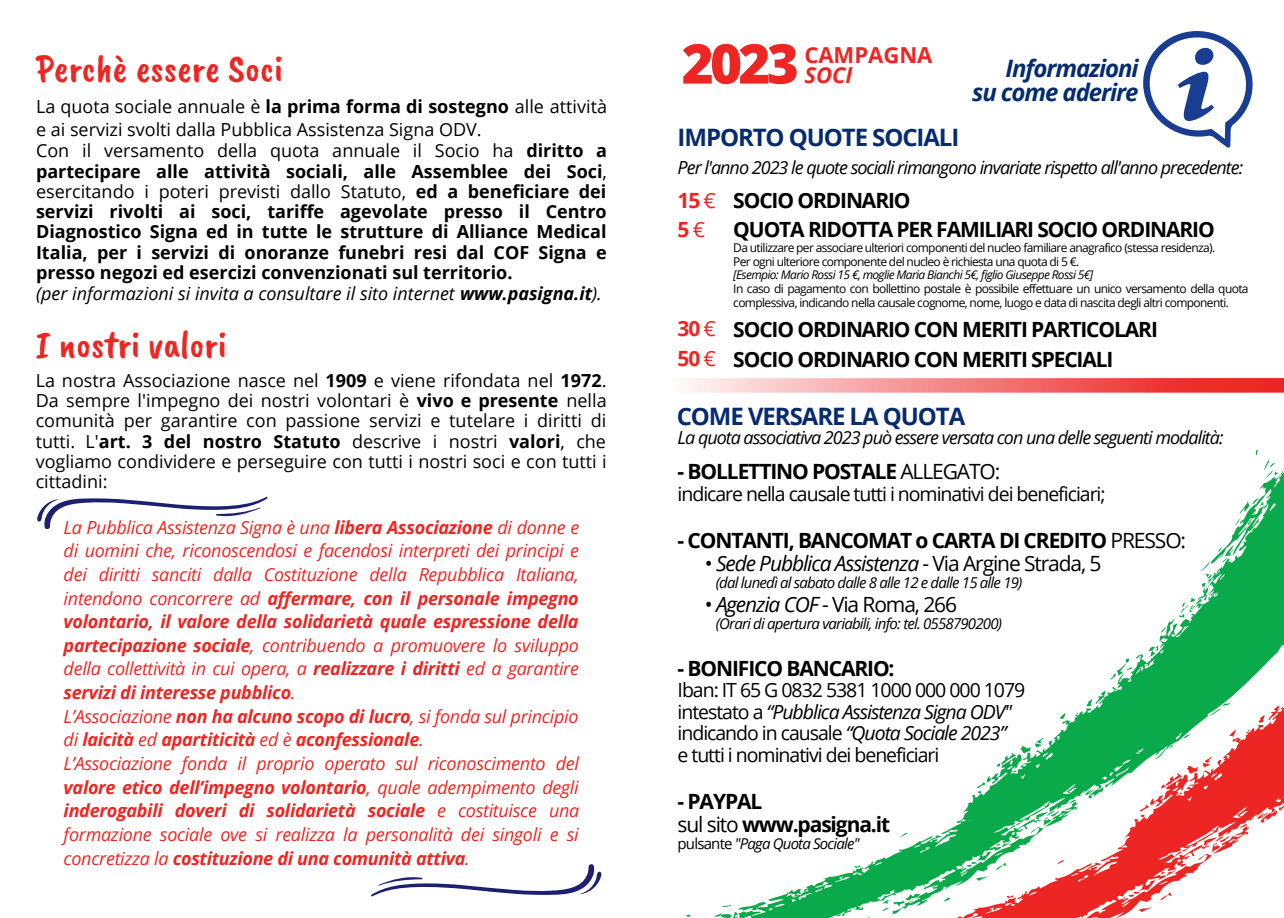
<style>
.page{position:relative;width:1284px;height:918px;background:#fff}
.page>*{position:absolute;margin:0;border:0;box-sizing:border-box;transform-origin:0 0}
.t1{font:800 54.9px "Open Sans";color:#ed2623}
.t2{font:39px "Caveat Brush";color:#ed2623}
.t3{font:700 24px "Open Sans";letter-spacing:-.045em;color:#062b6e}
.t4{font:italic 700 24px/24.8px "Open Sans";letter-spacing:-.045em;color:#062b6e;text-align:right}
.t5{font:700 22.05px "Open Sans";color:#ed2623}
.t6{font:italic 700 22.05px "Open Sans";color:#ed2623}
.t7{font:700 21px/29.1px "Open Sans";letter-spacing:-.055em;color:#000}
.t8{font:italic 21px "Open Sans";letter-spacing:-.055em;color:#000}
.t9{font:21px "Open Sans";letter-spacing:-.055em;color:#000}
.t10{font:700 21px/29.7px "Open Sans";color:#ed2623}
.t11{font:19.5px/21.5px "Open Sans";letter-spacing:-.05em;color:#000}
.t12{font:italic 18px/23.7px "Open Sans";letter-spacing:-.015em;color:#ed2623}
.t13{font:700 18px/20.7px "Open Sans";color:#000}
.t14{font:18px/20.2px "Open Sans";color:#000;text-align:justify}
.t15{font:italic 18px "Open Sans";letter-spacing:-.055em;color:#000}
.t16{font:italic 15px "Open Sans";letter-spacing:-.05em;color:#000}
.t17{font:12px/13.8px "Open Sans";letter-spacing:-.055em;color:#000}
.t18{font:italic 12px "Open Sans";letter-spacing:-.05em;color:#000}
.s1{font-weight:400}
.s2{font-weight:400;font-style:italic}
.s3{font-style:italic}
.s4{font-weight:700}
.s5{font-style:normal}
</style>
<div class="page">
<svg style="left:686px;top:449px;width:598px;height:469px"></svg>
<svg style="left:687px;top:378px;width:597px;height:15px;background:#f3807f"></svg>
<svg style="left:1143px;top:31px;width:110px;height:117px"></svg>
<svg style="left:37px;top:496px;width:231px;height:34px"></svg>
<svg style="left:371px;top:864px;width:231px;height:33px"></svg>
<h2 class="t2" style="left:36px;top:44px;width:249px">Perchè essere Soci</h2>
<p class="t13" style="left:36px;top:96px;width:572px"><span class="s1">La quota sociale annuale è</span> la prima forma di sostegno <span class="s1">alle attività e ai servizi svolti dalla Pubblica Assistenza Signa ODV.<br>Con il versamento della quota annuale il Socio ha</span> diritto a partecipare alle attività sociali, alle Assemblee dei Soci<span class="s1">, esercitando i poteri previsti dallo Statuto,</span> ed a beneficiare dei servizi rivolti ai soci, tariffe agevolate presso il Centro Diagnostico Signa ed in tutte le strutture di Alliance Medical Italia, per i servizi di onoranze funebri resi dal COF Signa e presso negozi ed esercizi convenzionati sul territorio.<br><span class="s2">(per informazioni si invita a consultare il sito internet</span> <span class="s3">www.pasigna.it</span><span class="s2">).</span></p>
<h2 class="t2" style="left:36px;top:320px;width:192px">I nostri valori</h2>
<p class="t14" style="left:36px;top:370px;width:572px">La nostra Associazione nasce nel <span class="s4">1909</span> e viene rifondata nel <span class="s4">1972</span>.<br>Da sempre l'impegno dei nostri volontari è <span class="s4">vivo e presente</span> nella comunità per garantire con passione servizi e tutelare i diritti di tutti. L'<span class="s4">art. 3 del nostro Statuto</span> descrive i nostri <span class="s4">valori</span>, che vogliamo condividere e perseguire con tutti i nostri soci e con tutti i cittadini:</p>
<p class="t12" style="left:64px;top:515px;width:517px">La Pubblica Assistenza Signa è una <span class="s4">libera Associazione</span> di donne e di uomini che, riconoscendosi e facendosi interpreti dei principi e dei diritti sanciti dalla Costituzione della Repubblica Italiana, intendono concorrere ad <span class="s4">affermare, con il personale impegno volontario, il valore della solidarietà quale espressione della partecipazione sociale</span>, contribuendo a promuovere lo sviluppo della collettività in cui opera, a <span class="s4">realizzare i diritti</span> ed a garantire <span class="s4">servizi di interesse pubblico</span>.<br>L’Associazione <span class="s4">non ha alcuno scopo di lucro</span>, si fonda sul principio di <span class="s4">laicità</span> ed <span class="s4">apartiticità</span> ed è <span class="s4">aconfessionale</span>.<br>L’Associazione fonda il proprio operato sul riconoscimento del <span class="s4">valore etico dell’impegno volontario</span>, quale adempimento degli <span class="s4">inderogabili doveri di solidarietà sociale</span> e costituisce una formazione sociale ove si realizza la personalità dei singoli e si concretizza la <span class="s4">costituzione di una comunità attiva</span>.</p>
<h1 class="t1" style="left:681px;top:25px;width:119px">2023</h1>
<p class="t5" style="left:804px;top:40px;width:129px">CAMPAGNA</p>
<p class="t6" style="left:804px;top:60px;width:50px">SOCI</p>
<h3 class="t3" style="left:677px;top:120px;width:283px">IMPORTO QUOTE SOCIALI</h3>
<h3 class="t4" style="left:972px;top:55px;width:168px">Informazioni<br>su come aderire</h3>
<p class="t15" style="left:677px;top:155px;width:567px">Per l'anno 2023 le quote sociali rimangono invariate rispetto all'anno precedente:</p>
<p class="t7" style="left:733px;top:185px;width:483px">SOCIO ORDINARIO<br>QUOTA RIDOTTA PER FAMILIARI SOCIO ORDINARIO</p>
<p class="t10" style="left:677px;top:185px;width:40px">15<span class="s1">€<br></span>5<span class="s1">€</span></p>
<p class="t10" style="left:677px;top:313px;width:40px">30<span class="s1">€<br></span>50<span class="s1">€</span></p>
<p class="t17" style="left:733px;top:240px;width:483px">Da utilizzare per associare ulteriori componenti del nucleo familiare anagrafico (stessa residenza).<br>Per ogni ulteriore componente del nucleo è richiesta una quota di 5 €.</p>
<p class="t18" style="left:733px;top:267px;width:361px">[Esempio: Mario Rossi 15 €, moglie Maria Bianchi 5€, figlio Giuseppe Rossi 5€]</p>
<p class="t17" style="left:733px;top:282px;width:517px">In caso di pagamento con bollettino postale è possibile effettuare un unico versamento della quota complessiva, indicando nella causale cognome, nome, luogo e data di nascita degli altri componenti.</p>
<p class="t7" style="left:733px;top:314px;width:426px;line-height:30px">SOCIO ORDINARIO CON MERITI PARTICOLARI<br>SOCIO ORDINARIO CON MERITI SPECIALI</p>
<h3 class="t3" style="left:677px;top:399px;width:290px">COME VERSARE LA QUOTA</h3>
<p class="t15" style="left:677px;top:425px;width:547px">La quota associativa 2023 può essere versata con una delle seguenti modalità:</p>
<p class="t7" style="left:677px;top:456px;width:324px">- BOLLETTINO POSTALE <span class="s1">ALLEGATO:</span></p>
<p class="t11" style="left:677px;top:482px;width:430px">indicare nella causale tutti i nominativi dei beneficiari;</p>
<p class="t7" style="left:677px;top:525px;width:510px">- CONTANTI, BANCOMAT o CARTA DI CREDITO <span class="s1">PRESSO:</span></p>
<p class="t8" style="left:705px;top:549px;width:398px"><span class="s5">•</span> Sede Pubblica Assistenza <span class="s5">- Via Argine Strada, 5</span></p>
<p class="t16" style="left:716px;top:572px;width:308px">(dal lunedì al sabato dalle 8 alle 12 e dalle 15 alle 19)</p>
<p class="t9" style="left:705px;top:589px;width:254px">• <span class="s3">Agenzia COF</span> - Via Roma, 266</p>
<p class="t16" style="left:715px;top:613px;width:288px">(Orari di apertura variabili, info: tel. 0558790200)</p>
<p class="t7" style="left:677px;top:653px;width:218px">- BONIFICO BANCARIO:</p>
<p class="t11" style="left:677px;top:679px;width:349px">Iban: IT 65 G 0832 5381 1000 000 000 1079 intestato a <span class="s3">“Pubblica Assistenza Signa ODV" </span>indicando in causale <span class="s3">“Quota Sociale 2023”<br></span>e tutti i nominativi dei beneficiari</p>
<p class="t7" style="left:677px;top:789px;width:214px;line-height:23.7px">- PAYPAL<br><span class="s1">sul sito</span> www.pasigna.it</p>
<p class="t16" style="left:677px;top:833px;width:183px"><span class="s5">pulsante</span> "Paga Quota Sociale"</p>
</div>
